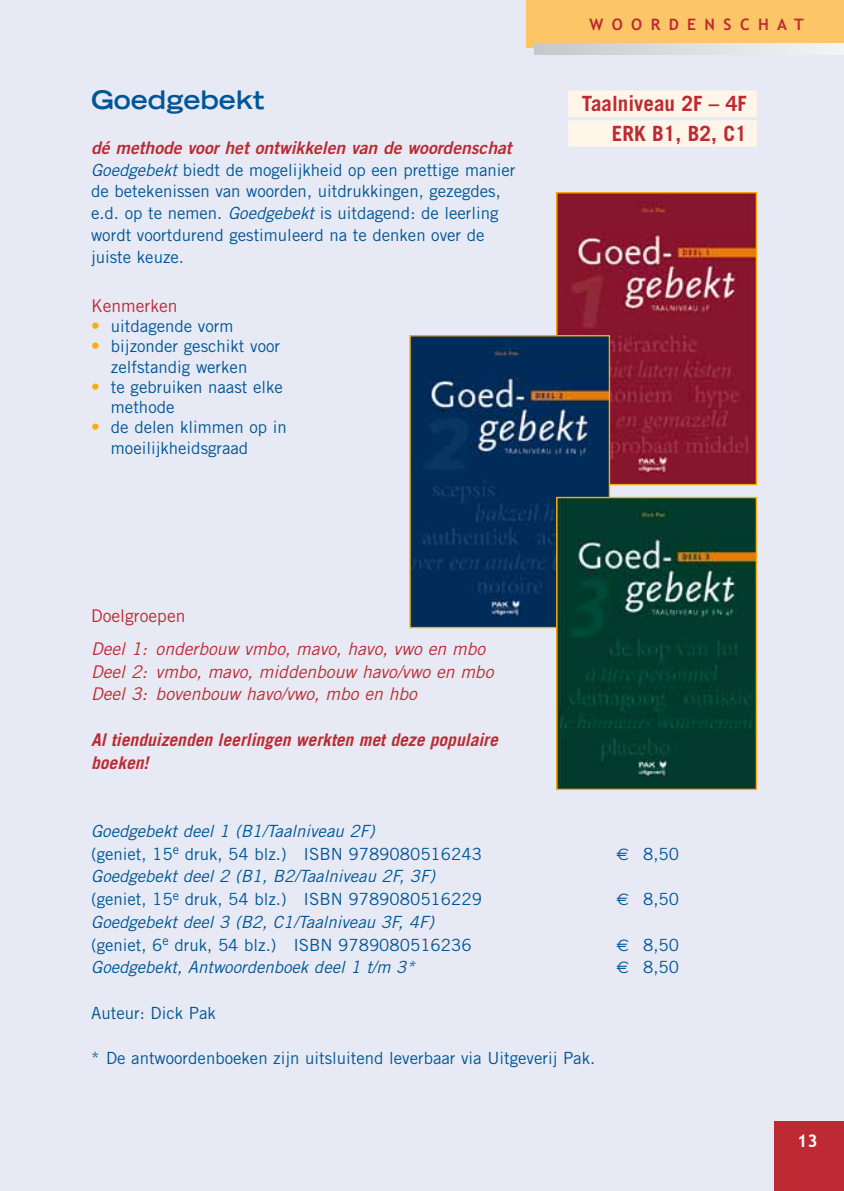
<style>
.page{position:relative;width:844px;height:1191px;background:#fff}
.page>*{position:absolute;margin:0;border:0;box-sizing:border-box;transform-origin:0 0}
.t1{font:700 expanded 25.55px "Trade Gothic LH";color:#005697}
.t2{font:700 21px/29.8px "Trade Gothic";color:#bd2a33;text-align:right}
.t3{font:italic 17.5px/22.8px "Trade Gothic";color:#bd2a33}
.t4{font:italic 700 17.5px/22.8px "Trade Gothic";color:#bd2a33}
.t5{font:italic 17.5px "Trade Gothic Bold Two";color:#bd2a33}
.t6{font:17.5px "Trade Gothic";color:#bd2a33}
.t7{font:700 17.5px "Trebuchet MS";color:#fff}
.t8{font:16.8px/21.7px "Trade Gothic";color:#005697}
.t9{font:italic 16.8px/22.8px "Trade Gothic";color:#005697}
.t10{font:700 15.75px "Trebuchet MS";letter-spacing:.535em;color:#bd2a33}
.s1{font-style:italic}
.s2{font-weight:700;font-size:17.5px;color:#f7ad0d}
.s3{font-style:normal}
</style>
<div class="page">
<div style="left:0;top:0;width:843px;height:1191px;background:#e7eaf4"></div>
<div style="left:534px;top:11px;width:309px;height:44px;background:linear-gradient(to right,#c6c7c9,#f4f5f5)"></div>
<svg style="left:534px;top:42px;width:309px;height:7px"></svg>
<div style="left:774px;top:1121px;width:69px;height:70px;background:#bd2a33"></div>
<img style="left:558px;top:194px;width:196px;height:289px">
<div style="left:556px;top:192px;width:200px;height:293px;border:1px solid #f7ad0d"></div>
<img style="left:411px;top:337px;width:197px;height:289px">
<div style="left:409px;top:335px;width:201px;height:293px;border:1px solid #f7ad0d"></div>
<img style="left:558px;top:499px;width:196px;height:289px">
<div style="left:556px;top:497px;width:200px;height:293px;border:1px solid #f7ad0d"></div>
<div style="left:568px;top:91px;width:188px;height:26px;background:#fff6e9"></div>
<div style="left:568px;top:120px;width:188px;height:27px;background:#fff6e9"></div>
<div style="left:526px;top:0;width:317px;height:42px;background:#fbc568"></div>
<h1 class="t1" style="left:91px;top:83px;width:175px">Goedgebekt</h1>
<p class="t5" style="left:91px;top:137px;width:422px">dé methode voor het ontwikkelen van de woordenschat</p>
<p class="t8" style="left:91px;top:159px;width:425px"><span class="s1">Goedgebekt</span> biedt de mogelijkheid op een prettige manier de betekenissen van woorden, uitdrukkingen, gezegdes, e.d. op te nemen. <span class="s1">Goedgebekt</span> is uitdagend: de leerling wordt voortdurend gestimuleerd na te denken over de juiste keuze.</p>
<p class="t6" style="left:91px;top:295px;width:88px">Kenmerken</p>
<p class="t8" style="left:91px;top:315px;width:144px"><span class="s2">•</span> uitdagende vorm</p>
<p class="t8" style="left:111px;top:336px;width:170px;line-height:20.3px;text-indent:-20px"><span class="s2">•</span> bijzonder geschikt voor zelfstandig werken</p>
<p class="t8" style="left:111px;top:376px;width:173px;line-height:20.3px;text-indent:-20px"><span class="s2">•</span> te gebruiken naast elke methode</p>
<p class="t8" style="left:111px;top:417px;width:177px;line-height:20.3px;text-indent:-20px"><span class="s2">•</span> de delen klimmen op in moeilijkheidsgraad</p>
<p class="t6" style="left:91px;top:605px;width:96px">Doelgroepen</p>
<p class="t3" style="left:91px;top:637px;width:404px">Deel 1: onderbouw vmbo, mavo, havo, vwo en mbo<br>Deel 2: vmbo, mavo, middenbouw havo/vwo en mbo<br>Deel 3: bovenbouw havo/vwo, mbo en hbo</p>
<p class="t4" style="left:91px;top:728px;width:408px">Al tienduizenden leerlingen werkten met deze populaire boeken!</p>
<p class="t10" style="left:589px;top:15px;width:216px">WOORDENSCHAT</p>
<p class="t2" style="left:581px;top:88px;width:167px">Taalniveau 2F – 4F<br>ERK B1, B2, C1</p>
<p class="t9" style="left:91px;top:819px;width:285px">Goedgebekt deel 1 (B1/Taalniveau 2F) <span class="s3">(geniet, 15</span><sup>e</sup> <span class="s3">druk, 54 blz.) isbn</span></p>
<p class="t8" style="left:348px;top:842px;width:135px">9789080516243</p>
<p class="t8" style="left:643px;top:842px;width:37px">8,50</p>
<p class="t9" style="left:91px;top:864px;width:345px">Goedgebekt deel 2 (B1, B2/Taalniveau 2F, 3F) <span class="s3">(geniet, 15</span><sup>e</sup> <span class="s3">druk, 54 blz.) isbn</span></p>
<p class="t8" style="left:348px;top:888px;width:135px">9789080516229</p>
<p class="t8" style="left:643px;top:888px;width:37px">8,50</p>
<p class="t9" style="left:91px;top:910px;width:344px">Goedgebekt deel 3 (B2, C1/Taalniveau 3F, 4F) <span class="s3">(geniet, 6</span><sup>e</sup> <span class="s3">druk, 54 blz.) isbn</span></p>
<p class="t8" style="left:338px;top:933px;width:135px">9789080516236</p>
<p class="t8" style="left:643px;top:933px;width:37px">8,50</p>
<p class="t9" style="left:91px;top:955px;width:325px">Goedgebekt, Antwoordenboek deel 1 t/m 3*</p>
<p class="t8" style="left:643px;top:956px;width:37px">8,50</p>
<p class="t8" style="left:91px;top:1001px;width:126px">Auteur: Dick Pak</p>
<p class="t8" style="left:91px;top:1047px;width:505px">* De antwoordenboeken zijn uitsluitend leverbaar via Uitgeverij Pak.</p>
<p class="t7" style="left:796px;top:1129px;width:22px">13</p>
</div>
